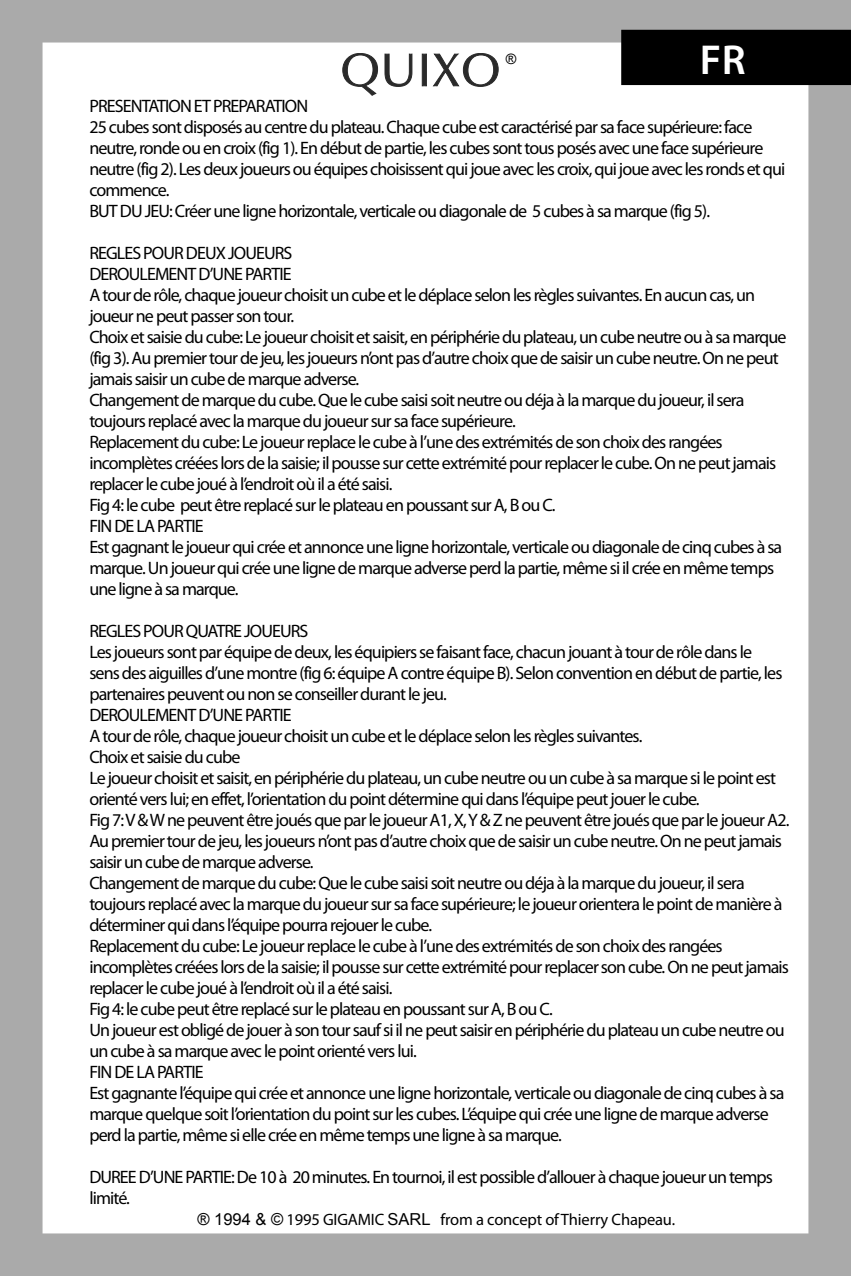
<style>
.page{position:relative;width:851px;height:1276px;background:#fff}
.page>*{position:absolute;margin:0;border:0;box-sizing:border-box;transform-origin:0 0}
.t1{font:600 42px "Myriad Pro";color:#fff}
.t2{font:18px/21px "Myriad Pro";letter-spacing:-.05em;color:#000}
.t3{font:16.5px "Myriad Pro";letter-spacing:-.01em;color:#000}
.Normal_e{font:14.4px "Arial";color:#000}
.s1{font-family:"Arial"}
</style>
<div class="page">
<div style="left:0;top:0;width:850px;height:1276px;background:#aaa"></div>
<div style="left:42px;top:42px;width:767px;height:1190px;background:#fff"></div>
<div style="left:621px;top:30px;width:229px;height:55px;background:#000"></div>
<svg style="left:342px;top:53px;width:36px;height:43px;background:#c0c0c0"></svg>
<svg style="left:384px;top:54px;width:28px;height:33px"></svg>
<svg style="left:421px;top:53px;width:77px;height:34px;background:#b8b8b8"></svg>
<p class="Normal_e" style="left:505px;top:50px;width:12px">®</p>
<p class="t1" style="left:699px;top:37px;width:48px">FR</p>
<p class="t2" style="left:89px;top:96px;width:220px">PRESENTATION ET PREPARATION</p>
<p class="t2" style="left:89px;top:117px;width:697px">25 cubes sont disposés au centre du plateau. Chaque cube est caractérisé par sa face supérieure: face neutre, ronde ou en croix (fig 1). En début de partie, les cubes sont tous posés avec une face supérieure neutre (fig 2). Les deux joueurs ou équipes choisissent qui joue avec les croix, qui joue avec les ronds et qui commence.</p>
<p class="t2" style="left:89px;top:201px;width:622px">BUT DU JEU: Créer une ligne horizontale, verticale ou diagonale de 5 cubes à sa marque (fig 5).</p>
<p class="t2" style="left:89px;top:243px;width:204px">REGLES POUR DEUX JOUEURS</p>
<p class="t2" style="left:89px;top:264px;width:204px">DEROULEMENT D’UNE PARTIE</p>
<p class="t2" style="left:89px;top:285px;width:667px">A tour de rôle, chaque joueur choisit un cube et le déplace selon les règles suivantes. En aucun cas, un joueur ne peut passer son tour.</p>
<p class="t2" style="left:89px;top:327px;width:698px">Choix et saisie du cube: Le joueur choisit et saisit, en périphérie du plateau, un cube neutre ou à sa marque (fig 3). Au premier tour de jeu, les joueurs n’ont pas d’autre choix que de saisir un cube neutre. On ne peut jamais saisir un cube de marque adverse.</p>
<p class="t2" style="left:89px;top:390px;width:656px">Changement de marque du cube. Que le cube saisi soit neutre ou déja à la marque du joueur, il sera toujours replacé avec la marque du joueur sur sa face supérieure.</p>
<p class="t2" style="left:89px;top:432px;width:688px">Replacement du cube: Le joueur replace le cube à l’une des extrémités de son choix des rangées incomplètes créées lors de la saisie; il pousse sur cette extrémité pour replacer le cube. On ne peut jamais replacer le cube joué à l’endroit où il a été saisi.</p>
<p class="t2" style="left:89px;top:495px;width:468px">Fig 4: le cube peut être replacé sur le plateau en poussant sur A, B ou C.</p>
<p class="t2" style="left:89px;top:516px;width:116px">FIN DE LA PARTIE</p>
<p class="t2" style="left:89px;top:537px;width:694px">Est gagnant le joueur qui crée et annonce une ligne horizontale, verticale ou diagonale de cinq cubes à sa marque. Un joueur qui crée une ligne de marque adverse perd la partie, même si il crée en même temps une ligne à sa marque.</p>
<p class="t2" style="left:89px;top:621px;width:220px">REGLES POUR QUATRE JOUEURS</p>
<p class="t2" style="left:89px;top:642px;width:694px">Les joueurs sont par équipe de deux, les équipiers se faisant face, chacun jouant à tour de rôle dans le sens des aiguilles d’une montre (fig 6: équipe A contre équipe B). Selon convention en début de partie, les partenaires peuvent ou non se conseiller durant le jeu.</p>
<p class="t2" style="left:89px;top:705px;width:204px">DEROULEMENT D’UNE PARTIE</p>
<p class="t2" style="left:89px;top:726px;width:554px">A tour de rôle, chaque joueur choisit un cube et le déplace selon les règles suivantes.</p>
<p class="t2" style="left:89px;top:747px;width:152px">Choix et saisie du cube</p>
<p class="t2" style="left:89px;top:768px;width:688px">Le joueur choisit et saisit, en périphérie du plateau, un cube neutre ou un cube à sa marque si le point est orienté vers lui; en effet, l’orientation du point détermine qui dans l’équipe peut jouer le cube.</p>
<p class="t2" style="left:89px;top:810px;width:701px">Fig 7: V &amp; W ne peuvent être joués que par le joueur A1, X, Y &amp; Z ne peuvent être joués que par le joueur A2.</p>
<p class="t2" style="left:89px;top:831px;width:694px">Au premier tour de jeu, les joueurs n’ont pas d’autre choix que de saisir un cube neutre. On ne peut jamais saisir un cube de marque adverse.</p>
<p class="t2" style="left:89px;top:873px;width:694px">Changement de marque du cube: Que le cube saisi soit neutre ou déja à la marque du joueur, il sera toujours replacé avec la marque du joueur sur sa face supérieure; le joueur orientera le point de manière à déterminer qui dans l’équipe pourra rejouer le cube.</p>
<p class="t2" style="left:89px;top:936px;width:701px">Replacement du cube: Le joueur replace le cube à l’une des extrémités de son choix des rangées incomplètes créées lors de la saisie; il pousse sur cette extrémité pour replacer son cube. On ne peut jamais replacer le cube joué à l’endroit où il a été saisi.</p>
<p class="t2" style="left:89px;top:999px;width:465px">Fig 4: le cube peut être replacé sur le plateau en poussant sur A, B ou C.</p>
<p class="t2" style="left:89px;top:1020px;width:696px">Un joueur est obligé de jouer à son tour sauf si il ne peut saisir en périphérie du plateau un cube neutre ou un cube à sa marque avec le point orienté vers lui.</p>
<p class="t2" style="left:89px;top:1062px;width:116px">FIN DE LA PARTIE</p>
<p class="t2" style="left:89px;top:1083px;width:696px">Est gagnante l’équipe qui crée et annonce une ligne horizontale, verticale ou diagonale de cinq cubes à sa marque quelque soit l’orientation du point sur les cubes. L’équipe qui crée une ligne de marque adverse perd la partie, même si elle crée en même temps une ligne à sa marque.</p>
<p class="t2" style="left:89px;top:1167px;width:685px">DUREE D’UNE PARTIE: De 10 à 20 minutes. En tournoi, il est possible d’allouer à chaque joueur un temps limité.</p>
<p class="t3" style="left:197px;top:1210px;width:479px"><span class="s1">® 1994 &amp; ©</span> 1995 GIGAMIC <span class="s1">SARL</span> from a concept ofThierry Chapeau.</p>
</div>
